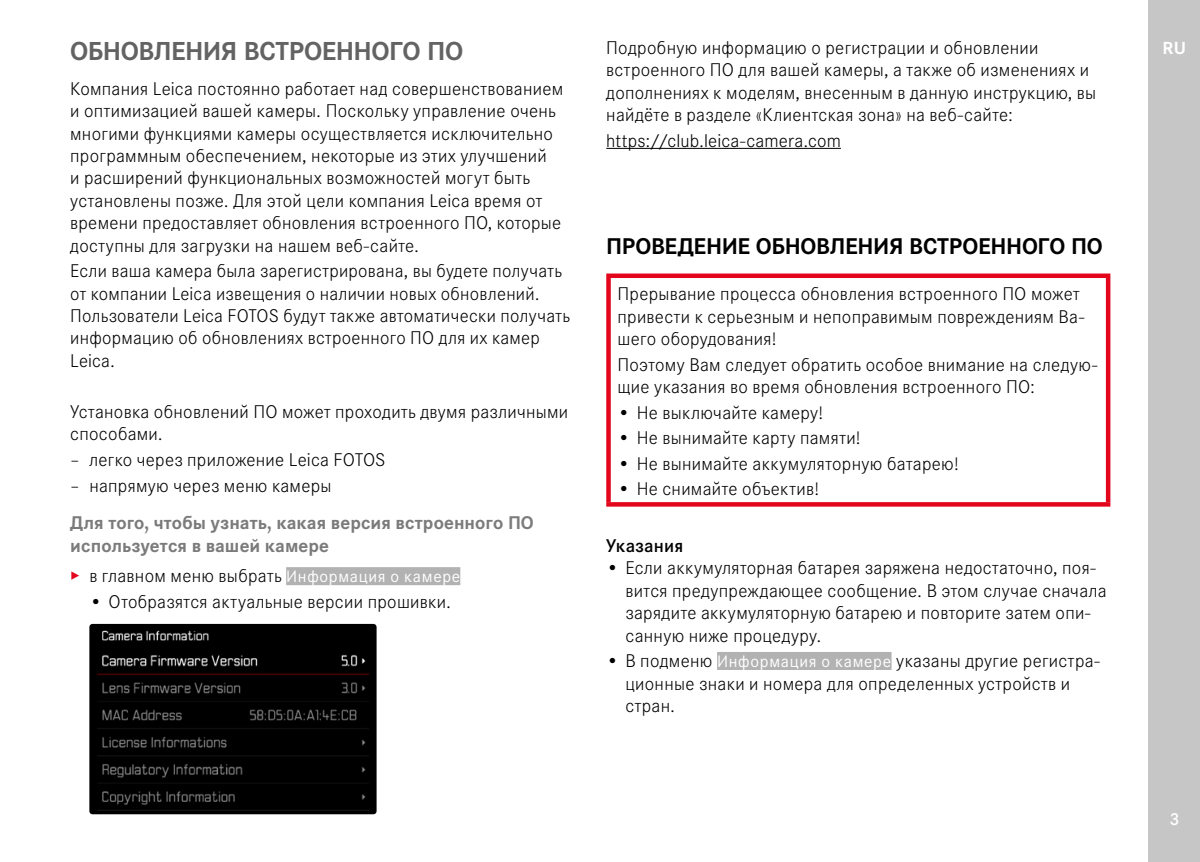
<style>
.page{position:relative;width:1200px;height:862px;background:#fff}
.page>*{position:absolute;margin:0;border:0;box-sizing:border-box;transform-origin:0 0}
.Heading____Chapter{font:700 27px "Corporate S";letter-spacing:-.02em;color:#646363}
.Heading____Heading_01_blind{font:700 23.62px "Corporate S";letter-spacing:-.015em;color:#000}
.Text____Body_Text{font:300 19.12px/22.3px "Corporate S";letter-spacing:.015em;color:#000}
.Text____Um_zu_zum_XXX{font:700 19.12px/22.9px "Corporate S";letter-spacing:.005em;color:#7c7b7b}
.Heading____Note_Heading{font:600 19.12px "Corporate S";letter-spacing:.005em;color:#000}
.t1{font:700 18.22px "Corporate S";color:#fff}
.t2{font:600 18px "Corporate S";color:#fff}
.s1{color:#e3051b}
.s2{font-weight:400;font-size:17.32px;color:#fff}
</style>
<div class="page">
<div style="left:1148px;top:0;width:51px;height:861px;background:#c6c6c6"></div>
<div style="left:286px;top:567px;width:174px;height:18px;background:#b3b2b2"></div>
<img style="left:89px;top:623px;width:287px;height:190px">
<hr style="left:606px;top:148px;width:234px;height:1px;background:#000">
<div style="left:717px;top:651px;width:174px;height:18px;background:#b3b2b2"></div>
<div style="left:606px;top:273px;width:504px;height:5px;background:#e3051b"></div>
<svg style="left:606px;top:278px;width:4px;height:224px"></svg>
<div style="left:1105px;top:278px;width:5px;height:224px;background:#e3051b"></div>
<svg style="left:606px;top:502px;width:504px;height:4px;background:#e30d22"></svg>
<p class="Heading____Chapter" style="left:70px;top:29px;width:394px">ОБНОВЛЕНИЯ ВСТРОЕННОГО ПО</p>
<p class="Text____Body_Text" style="left:70px;top:76px;width:494px">Компания Leica постоянно работает над совершенствованием и оптимизацией вашей камеры. Поскольку управление очень многими функциями камеры осуществляется исключительно программным обеспечением, некоторые из этих улучшений<br>и расширений функциональных возможностей могут быть установлены позже. Для этой цели компания Leica время от времени предоставляет обновления встроенного ПО, которые доступны для загрузки на нашем веб-сайте.</p>
<p class="Text____Body_Text" style="left:70px;top:258px;width:501px">Если ваша камера была зарегистрирована, вы будете получать от компании Leica извещения о наличии новых обновлений.<br>Пользователи Leica FOTOS будут также автоматически получать информацию об обновлениях встроенного ПО для их камер Leica.</p>
<p class="Text____Body_Text" style="left:70px;top:399px;width:499px">Установка обновлений ПО может проходить двумя различными способами.</p>
<p class="Text____Body_Text" style="left:70px;top:447px;width:317px">– легко через приложение Leica FOTOS</p>
<p class="Text____Body_Text" style="left:70px;top:472px;width:263px">– напрямую через меню камеры</p>
<p class="Text____Um_zu_zum_XXX" style="left:70px;top:509px;width:465px">Для того, чтобы узнать, какая версия встроенного ПО используется в вашей камере</p>
<p class="Text____Body_Text" style="left:70px;top:563px;width:391px"><span class="s1">▸</span> в главном меню выбрать <span class="s2">Информация о камере</span></p>
<p class="Text____Body_Text" style="left:89px;top:589px;width:363px">• Отобразятся актуальные версии прошивки.</p>
<p class="Text____Body_Text" style="left:606px;top:35px;width:491px">Подробную информацию о регистрации и обновлении встроенного ПО для вашей камеры, а также об изменениях и дополнениях к моделям, внесенным в данную инструкцию, вы найдёте в разделе «Клиентская зона» на веб-сайте:</p>
<p class="Text____Body_Text" style="left:606px;top:128px;width:236px">https://club.leica-camera.com</p>
<p class="Heading____Heading_01_blind" style="left:606px;top:228px;width:498px">ПРОВЕДЕНИЕ ОБНОВЛЕНИЯ ВСТРОЕННОГО ПО</p>
<p class="Text____Body_Text" style="left:617px;top:281px;width:468px">Прерывание процесса обновления встроенного ПО может привести к серьезным и непоправимым повреждениям Ва&shy;шего оборудования!</p>
<p class="Text____Body_Text" style="left:617px;top:352px;width:481px">Поэтому Вам следует обратить особое внимание на следую&shy;щие указания во время обновления встроенного ПО:</p>
<p class="Text____Body_Text" style="left:617px;top:400px;width:207px">• Не выключайте камеру!</p>
<p class="Text____Body_Text" style="left:617px;top:425px;width:244px">• Не вынимайте карту памяти!</p>
<p class="Text____Body_Text" style="left:617px;top:451px;width:342px">• Не вынимайте аккумуляторную батарею!</p>
<p class="Text____Body_Text" style="left:617px;top:476px;width:203px">• Не снимайте объектив!</p>
<p class="Heading____Note_Heading" style="left:606px;top:531px;width:78px">Указания</p>
<p class="Text____Body_Text" style="left:625px;top:555px;width:482px;text-indent:-19px">• Если аккумуляторная батарея заряжена недостаточно, поя&shy;вится предупреждающее сообщение. В этом случае сначала зарядите аккумуляторную батарею и повторите затем опи&shy;санную ниже процедуру.</p>
<p class="Text____Body_Text" style="left:625px;top:648px;width:475px;text-indent:-19px">• В подменю <span class="s2">Информация о камере</span> указаны другие регистра&shy;ционные знаки и номера для определенных устройств и стран.</p>
<p class="t1" style="left:1162px;top:34px;width:25px">RU</p>
<p class="t2" style="left:1168px;top:805px;width:11px">3</p>
</div>
